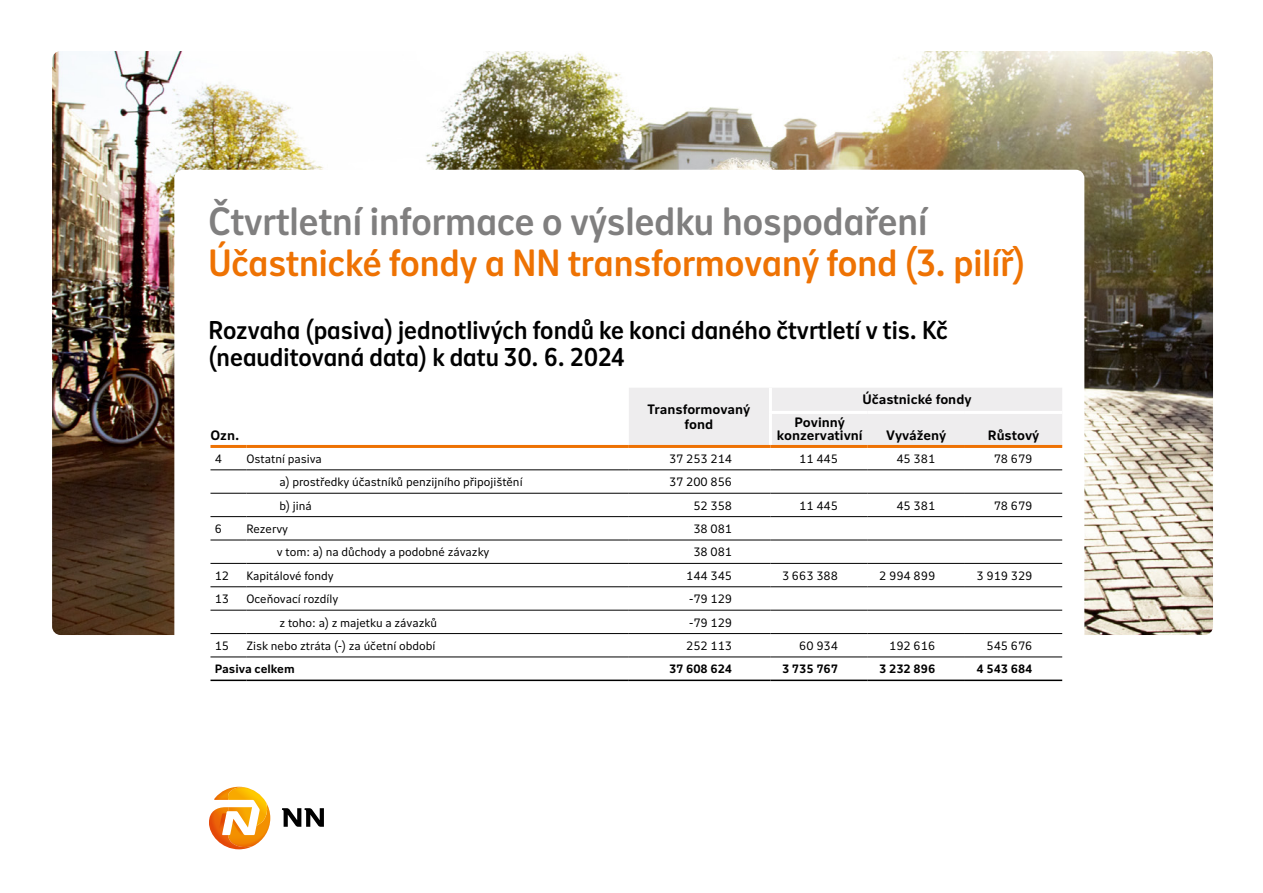
<style>
.page{position:relative;width:1263px;height:893px;background:#fff}
.page>*{position:absolute;margin:0;border:0;box-sizing:border-box;transform-origin:0 0}
.t1{font:39px "Nitti Grotesk NN Heading";color:#807f7f}
.t2{font:37.5px "Nitti Grotesk NN Heading";color:#ee7203}
.t3{font:25.5px/27px "Nitti Grotesk NN Heading";color:#000}
.t4{font:700 13.5px/15px "Nitti Grotesk NN Text";color:#000;text-align:center}
.t5{font:12px "Nitti Grotesk NN Text";color:#000}
.t6{font:700 12px "Nitti Grotesk NN Text";color:#000}
</style>
<div class="page">
<img style="left:52px;top:51px;width:1161px;height:584px">
<div style="left:174px;top:170px;width:910px;height:595px;background:#fff;border-radius:9px"></div>
<div style="left:629px;top:388px;width:433px;height:57px;background:#eeedee"></div>
<svg style="left:210px;top:587px;width:852px;height:93px"></svg>
<svg style="left:210px;top:470px;width:852px;height:93px"></svg>
<svg style="left:246px;top:470px;width:383px;height:93px"></svg>
<hr style="left:210px;top:445px;width:36px;height:3px;background:#ee7203">
<hr style="left:246px;top:445px;width:383px;height:3px;background:#ee7203">
<hr style="left:210px;top:469px;width:36px;height:1px;background:#000">
<hr style="left:246px;top:469px;width:383px;height:1px;background:#000">
<hr style="left:629px;top:469px;width:141px;height:1px;background:#000">
<hr style="left:770px;top:469px;width:98px;height:1px;background:#000">
<hr style="left:770px;top:516px;width:98px;height:1px;background:#000">
<hr style="left:770px;top:540px;width:98px;height:1px;background:#000">
<hr style="left:868px;top:469px;width:97px;height:1px;background:#000">
<hr style="left:868px;top:516px;width:97px;height:1px;background:#000">
<hr style="left:868px;top:540px;width:97px;height:1px;background:#000">
<hr style="left:965px;top:469px;width:97px;height:1px;background:#000">
<hr style="left:965px;top:516px;width:97px;height:1px;background:#000">
<hr style="left:965px;top:540px;width:97px;height:1px;background:#000">
<hr style="left:210px;top:493px;width:36px;height:1px;background:#000">
<hr style="left:246px;top:493px;width:383px;height:1px;background:#000">
<hr style="left:629px;top:493px;width:141px;height:1px;background:#000">
<hr style="left:770px;top:493px;width:98px;height:1px;background:#000">
<hr style="left:770px;top:563px;width:98px;height:1px;background:#000">
<hr style="left:868px;top:493px;width:97px;height:1px;background:#000">
<hr style="left:868px;top:563px;width:97px;height:1px;background:#000">
<hr style="left:965px;top:493px;width:97px;height:1px;background:#000">
<hr style="left:965px;top:563px;width:97px;height:1px;background:#000">
<hr style="left:210px;top:516px;width:36px;height:1px;background:#000">
<hr style="left:246px;top:516px;width:383px;height:1px;background:#000">
<hr style="left:629px;top:516px;width:141px;height:1px;background:#000">
<hr style="left:210px;top:540px;width:36px;height:1px;background:#000">
<hr style="left:246px;top:540px;width:383px;height:1px;background:#000">
<hr style="left:629px;top:540px;width:141px;height:1px;background:#000">
<hr style="left:210px;top:563px;width:36px;height:1px;background:#000">
<hr style="left:246px;top:563px;width:383px;height:1px;background:#000">
<hr style="left:629px;top:563px;width:141px;height:1px;background:#000">
<hr style="left:210px;top:586px;width:36px;height:1px;background:#000">
<hr style="left:210px;top:610px;width:36px;height:1px;background:#000">
<hr style="left:246px;top:586px;width:383px;height:1px;background:#000">
<hr style="left:246px;top:610px;width:383px;height:1px;background:#000">
<hr style="left:629px;top:586px;width:141px;height:1px;background:#000">
<hr style="left:629px;top:610px;width:141px;height:1px;background:#000">
<hr style="left:770px;top:586px;width:98px;height:1px;background:#000">
<hr style="left:770px;top:610px;width:98px;height:1px;background:#000">
<hr style="left:769px;top:411px;width:99px;height:3px;background:#fff">
<hr style="left:868px;top:411px;width:97px;height:3px;background:#fff">
<hr style="left:965px;top:411px;width:97px;height:3px;background:#fff">
<hr style="left:769px;top:388px;width:3px;height:23px;background:#fff">
<hr style="left:769px;top:414px;width:3px;height:31px;background:#fff">
<hr style="left:868px;top:586px;width:97px;height:1px;background:#000">
<hr style="left:868px;top:610px;width:97px;height:1px;background:#000">
<hr style="left:965px;top:586px;width:97px;height:1px;background:#000">
<hr style="left:965px;top:610px;width:97px;height:1px;background:#000">
<hr style="left:210px;top:633px;width:36px;height:1px;background:#000">
<hr style="left:246px;top:633px;width:383px;height:1px;background:#000">
<hr style="left:210px;top:657px;width:36px;height:1px;background:#000">
<hr style="left:246px;top:657px;width:383px;height:1px;background:#000">
<hr style="left:210px;top:680px;width:36px;height:1px;background:#000">
<hr style="left:246px;top:680px;width:383px;height:1px;background:#000">
<hr style="left:629px;top:633px;width:141px;height:1px;background:#000">
<hr style="left:629px;top:657px;width:141px;height:1px;background:#000">
<hr style="left:629px;top:680px;width:141px;height:1px;background:#000">
<hr style="left:770px;top:633px;width:98px;height:1px;background:#000">
<hr style="left:770px;top:657px;width:98px;height:1px;background:#000">
<hr style="left:770px;top:680px;width:98px;height:1px;background:#000">
<hr style="left:868px;top:633px;width:97px;height:1px;background:#000">
<hr style="left:868px;top:657px;width:97px;height:1px;background:#000">
<hr style="left:868px;top:680px;width:97px;height:1px;background:#000">
<hr style="left:965px;top:633px;width:97px;height:1px;background:#000">
<hr style="left:965px;top:657px;width:97px;height:1px;background:#000">
<hr style="left:965px;top:680px;width:97px;height:1px;background:#000">
<hr style="left:629px;top:445px;width:141px;height:3px;background:#ee7203">
<hr style="left:770px;top:445px;width:98px;height:3px;background:#ee7203">
<hr style="left:868px;top:445px;width:97px;height:3px;background:#ee7203">
<hr style="left:965px;top:445px;width:97px;height:3px;background:#ee7203">
<svg style="left:209px;top:787px;width:61px;height:63px"></svg>
<svg style="left:282px;top:808px;width:42px;height:19px"></svg>
<h1 class="t1" style="left:208px;top:194px;width:721px">Čtvrtletní informace o výsledku hospodaření</h1>
<h2 class="t2" style="left:208px;top:236px;width:818px">Účastnické fondy a NN transformovaný fond (3. pilíř)</h2>
<h3 class="t3" style="left:208px;top:315px;width:741px">Rozvaha (pasiva) jednotlivých fondů ke konci daného čtvrtletí v tis. Kč (neauditovaná data) k datu 30. 6. 2024</h3>
<p class="t4" style="left:647px;top:401px;width:104px">Transformovaný fond</p>
<p class="t4" style="left:862px;top:392px;width:111px">Účastnické fondy</p>
<p class="t4" style="left:777px;top:414px;width:87px;line-height:13.5px">Povinný konzervativní</p>
<p class="t4" style="left:886px;top:427px;width:62px">Vyvážený</p>
<p class="t4" style="left:988px;top:427px;width:53px">Růstový</p>
<p class="t4" style="left:210px;top:427px;width:30px">Ozn.</p>
<p class="t5" style="left:215px;top:451px;width:9px">4</p>
<p class="t5" style="left:246px;top:451px;width:77px">Ostatní pasiva</p>
<p class="t5" style="left:669px;top:451px;width:65px">37 253 214</p>
<p class="t5" style="left:799px;top:451px;width:40px">11 445</p>
<p class="t5" style="left:896px;top:451px;width:40px">45 381</p>
<p class="t5" style="left:994px;top:451px;width:40px">78 679</p>
<p class="t5" style="left:280px;top:474px;width:245px">a) prostředky účastníků penzijního připojištění</p>
<p class="t5" style="left:669px;top:474px;width:65px">37 200 856</p>
<p class="t5" style="left:280px;top:497px;width:34px">b) jiná</p>
<p class="t5" style="left:693px;top:497px;width:40px">52 358</p>
<p class="t5" style="left:799px;top:497px;width:40px">11 445</p>
<p class="t5" style="left:896px;top:497px;width:40px">45 381</p>
<p class="t5" style="left:994px;top:497px;width:40px">78 679</p>
<p class="t5" style="left:215px;top:520px;width:9px">6</p>
<p class="t5" style="left:246px;top:520px;width:43px">Rezervy</p>
<p class="t5" style="left:693px;top:520px;width:40px">38 081</p>
<p class="t5" style="left:277px;top:544px;width:214px">v tom: a) na důchody a podobné závazky</p>
<p class="t5" style="left:693px;top:544px;width:40px">38 081</p>
<p class="t5" style="left:215px;top:567px;width:16px">12</p>
<p class="t5" style="left:246px;top:567px;width:89px">Kapitálové fondy</p>
<p class="t5" style="left:686px;top:567px;width:47px">144 345</p>
<p class="t5" style="left:782px;top:567px;width:57px">3 663 388</p>
<p class="t5" style="left:879px;top:567px;width:57px">2 994 899</p>
<p class="t5" style="left:976px;top:567px;width:57px">3 919 329</p>
<p class="t5" style="left:215px;top:591px;width:16px">13</p>
<p class="t5" style="left:246px;top:591px;width:94px">Oceňovací rozdíly</p>
<p class="t5" style="left:689px;top:591px;width:45px">-79 129</p>
<p class="t5" style="left:280px;top:614px;width:159px">z toho: a) z majetku a závazků</p>
<p class="t5" style="left:689px;top:614px;width:45px">-79 129</p>
<p class="t5" style="left:215px;top:637px;width:16px">15</p>
<p class="t5" style="left:246px;top:637px;width:191px">Zisk nebo ztráta (-) za účetní období</p>
<p class="t5" style="left:686px;top:637px;width:47px">252 113</p>
<p class="t5" style="left:799px;top:637px;width:40px">60 934</p>
<p class="t5" style="left:889px;top:637px;width:47px">192 616</p>
<p class="t5" style="left:986px;top:637px;width:47px">545 676</p>
<p class="t6" style="left:215px;top:660px;width:82px">Pasiva celkem</p>
<p class="t6" style="left:669px;top:660px;width:65px">37 608 624</p>
<p class="t6" style="left:782px;top:660px;width:57px">3 735 767</p>
<p class="t6" style="left:879px;top:660px;width:57px">3 232 896</p>
<p class="t6" style="left:976px;top:660px;width:57px">4 543 684</p>
</div>
